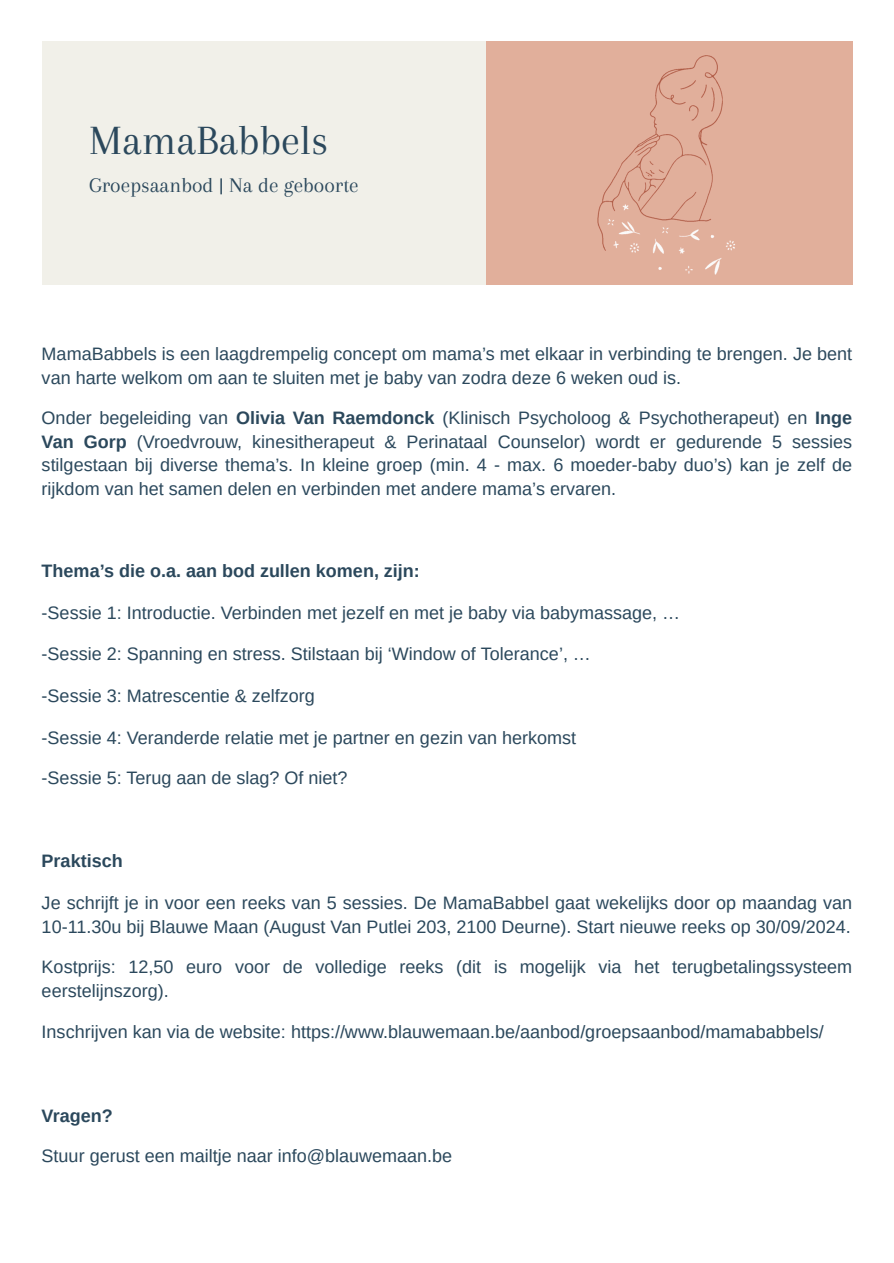
<style>
.page{position:relative;width:894px;height:1263px;background:#fff}
.page>*{position:absolute;margin:0;border:0;box-sizing:border-box;transform-origin:0 0}
.t1{font:43.2px "Arapey";color:#2b485c}
.t2{font:21.6px "Arapey";color:#2b485c}
.t3{font:18px/23.7px "Arimo";color:#2b485c}
.t4{font:700 18px "Arimo";color:#2b485c}
.s1{font-weight:700}
</style>
<div class="page">
<div style="left:42px;top:42px;width:810px;height:243px;background:#f1f0e9"></div>
<div style="left:487px;top:42px;width:365px;height:243px;background:#e1af9b"></div>
<p class="t1" style="left:89px;top:116px;width:240px">MamaBabbels</p>
<p class="t2" style="left:89px;top:173px;width:271px">Groepsaanbod | Na de geboorte</p>
<p class="t3" style="left:42px;top:342px;width:811px">MamaBabbels is een laagdrempelig concept om mama’s met elkaar in verbinding te brengen. Je bent van harte welkom om aan te sluiten met je baby van zodra deze 6 weken oud is.</p>
<p class="t3" style="left:42px;top:406px;width:811px;text-align:justify">Onder begeleiding van <span class="s1">Olivia Van Raemdonck</span> (Klinisch Psycholoog &amp; Psychotherapeut) en <span class="s1">Inge Van Gorp</span> (Vroedvrouw, kinesitherapeut &amp; Perinataal Counselor) wordt er gedurende 5 sessies stilgestaan bij diverse thema’s. In kleine groep (min. 4 - max. 6 moeder-baby duo’s) kan je zelf de rijkdom van het samen delen en verbinden met andere mama’s ervaren.</p>
<h1 class="t4" style="left:42px;top:561px;width:379px">Thema’s die o.a. aan bod zullen komen, zijn:</h1>
<p class="t3" style="left:42px;top:601px;width:640px">-Sessie 1: Introductie. Verbinden met jezelf en met je baby via babymassage, …</p>
<p class="t3" style="left:42px;top:642px;width:550px">-Sessie 2: Spanning en stress. Stilstaan bij ‘Window of Tolerance’, …</p>
<p class="t3" style="left:42px;top:684px;width:274px">-Sessie 3: Matrescentie &amp; zelfzorg</p>
<p class="t3" style="left:42px;top:726px;width:536px">-Sessie 4: Veranderde relatie met je partner en gezin van herkomst</p>
<p class="t3" style="left:42px;top:766px;width:307px">-Sessie 5: Terug aan de slag? Of niet?</p>
<h1 class="t4" style="left:42px;top:851px;width:82px">Praktisch</h1>
<p class="t3" style="left:42px;top:891px;width:811px">Je schrijft je in voor een reeks van 5 sessies. De MamaBabbel gaat wekelijks door op maandag van<br>10-11.30u bij Blauwe Maan (August Van Putlei 203, 2100 Deurne). Start nieuwe reeks op 30/09/2024.</p>
<p class="t3" style="left:42px;top:955px;width:811px">Kostprijs: 12,50 euro voor de volledige reeks (dit is mogelijk via het terugbetalingssysteem eerstelijnszorg).</p>
<p class="t3" style="left:42px;top:1020px;width:783px">Inschrijven kan via de website: https://www.blauwemaan.be/aanbod/groepsaanbod/mamababbels/</p>
<h1 class="t4" style="left:42px;top:1105px;width:72px">Vragen?</h1>
<p class="t3" style="left:42px;top:1144px;width:412px">Stuur gerust een mailtje naar info@blauwemaan.be</p>
</div>
